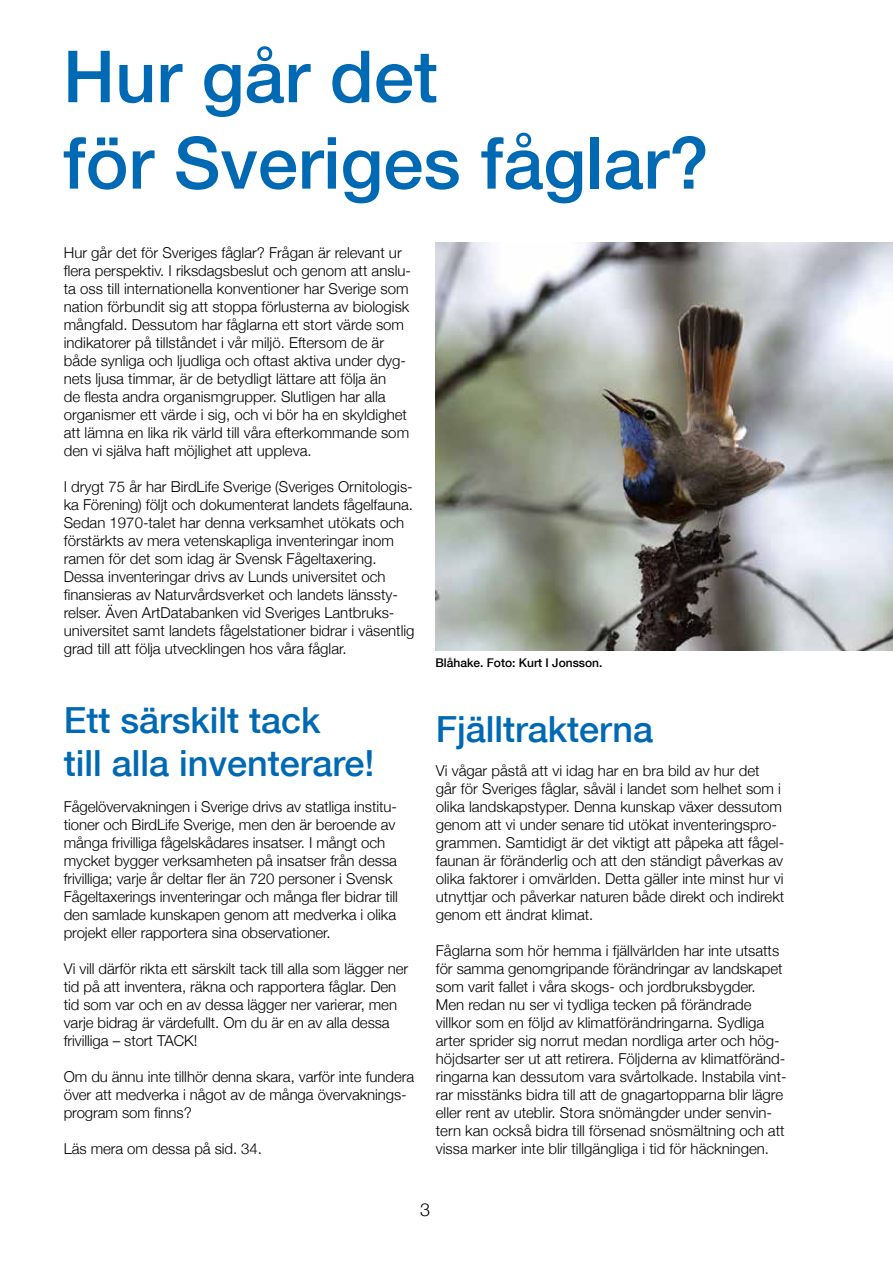
<style>
.page{position:relative;width:893px;height:1263px;background:#fff}
.page>*{position:absolute;margin:0;border:0;box-sizing:border-box;transform-origin:0 0}
.t1{font:500 72px/86.4px "Helvetica Neue";color:#0069b4}
.t2{font:500 36px/43.2px "Helvetica Neue";color:#0069b4}
.t3{font:300 18px "Helvetica Neue";color:#000}
.t4{font:300 15px/18px "Helvetica Neue";color:#000}
.t5{font:500 12px "Helvetica Neue";color:#000}
</style>
<div class="page">
<img style="left:436px;top:242px;width:457px;height:408px">
<h1 class="t1" style="left:63px;top:33px;width:647px">Hur går det<br>för Sveriges fåglar?</h1>
<p class="t4" style="left:64px;top:243px;width:349px">Hur går det för Sveriges fåglar? Frågan är relevant ur flera perspektiv. I riksdagsbeslut och genom att anslu&shy;ta oss till internationella konventioner har Sverige som nation förbundit sig att stoppa förlusterna av biologisk mångfald. Dessutom har fåglarna ett stort värde som indikatorer på tillståndet i vår miljö. Eftersom de är både synliga och ljudliga och oftast aktiva under dyg&shy;nets ljusa timmar, är de betydligt lättare att följa än<br>de flesta andra organismgrupper. Slutligen har alla organismer ett värde i sig, och vi bör ha en skyldighet att lämna en lika rik värld till våra efterkommande som den vi själva haft möjlighet att uppleva.</p>
<p class="t4" style="left:64px;top:477px;width:352px">I drygt 75 år har BirdLife Sverige (Sveriges Ornitologis&shy;ka Förening) följt och dokumenterat landets fågelfauna.<br>Sedan 1970-talet har denna verksamhet utökats och förstärkts av mera vetenskapliga inventeringar inom ramen för det som idag är Svensk Fågeltaxering.<br>Dessa inventeringar drivs av Lunds universitet och finansieras av Naturvårdsverket och landets länssty&shy;relser. Även ArtDatabanken vid Sveriges Lantbruks&shy;universitet samt landets fågelstationer bidrar i väsentlig grad till att följa utvecklingen hos våra fåglar.</p>
<h2 class="t2" style="left:64px;top:698px;width:312px">Ett särskilt tack<br>till alla inventerare!</h2>
<p class="t4" style="left:64px;top:797px;width:336px">Fågelövervakningen i Sverige drivs av statliga institu&shy;tioner och BirdLife Sverige, men den är beroende av många frivilliga fågelskådares insatser. I mångt och mycket bygger verksamheten på insatser från dessa frivilliga; varje år deltar fler än 720 personer i Svensk Fågeltaxerings inventeringar och många fler bidrar till den samlade kunskapen genom att medverka i olika projekt eller rapportera sina observationer.</p>
<p class="t4" style="left:64px;top:959px;width:346px">Vi vill därför rikta ett särskilt tack till alla som lägger ner tid på att inventera, räkna och rapportera fåglar. Den tid som var och en av dessa lägger ner varierar, men varje bidrag är värdefullt. Om du är en av alla dessa frivilliga – stort TACK!</p>
<p class="t4" style="left:64px;top:1067px;width:352px">Om du ännu inte tillhör denna skara, varför inte fundera över att medverka i något av de många övervaknings&shy;program som finns?</p>
<p class="t4" style="left:64px;top:1139px;width:200px">Läs mera om dessa på sid. 34.</p>
<p class="t5" style="left:435px;top:655px;width:168px">Blåhake. Foto: Kurt I Jonsson.</p>
<h2 class="t2" style="left:436px;top:707px;width:219px">Fjälltrakterna</h2>
<p class="t4" style="left:436px;top:761px;width:350px">Vi vågar påstå att vi idag har en bra bild av hur det<br>går för Sveriges fåglar, såväl i landet som helhet som i olika landskapstyper. Denna kunskap växer dessutom genom att vi under senare tid utökat inventeringspro&shy;grammen. Samtidigt är det viktigt att påpeka att fågel&shy;faunan är föränderlig och att den ständigt påverkas av olika faktorer i omvärlden. Detta gäller inte minst hur vi utnyttjar och påverkar naturen både direkt och indirekt genom ett ändrat klimat.</p>
<p class="t4" style="left:436px;top:941px;width:352px">Fåglarna som hör hemma i fjällvärlden har inte utsatts för samma genomgripande förändringar av landskapet som varit fallet i våra skogs- och jordbruksbygder.<br>Men redan nu ser vi tydliga tecken på förändrade villkor som en följd av klimatförändringarna. Sydliga arter sprider sig norrut medan nordliga arter och hög&shy;höjdsarter ser ut att retirera. Följderna av klimatföränd&shy;ringarna kan dessutom vara svårtolkade. Instabila vint&shy;rar misstänks bidra till att de gnagartopparna blir lägre eller rent av uteblir. Stora snömängder under senvin&shy;tern kan också bidra till försenad snösmältning och att vissa marker inte blir tillgängliga i tid för häckningen.</p>
<p class="t3" style="left:420px;top:1199px;width:12px">3</p>
</div>
